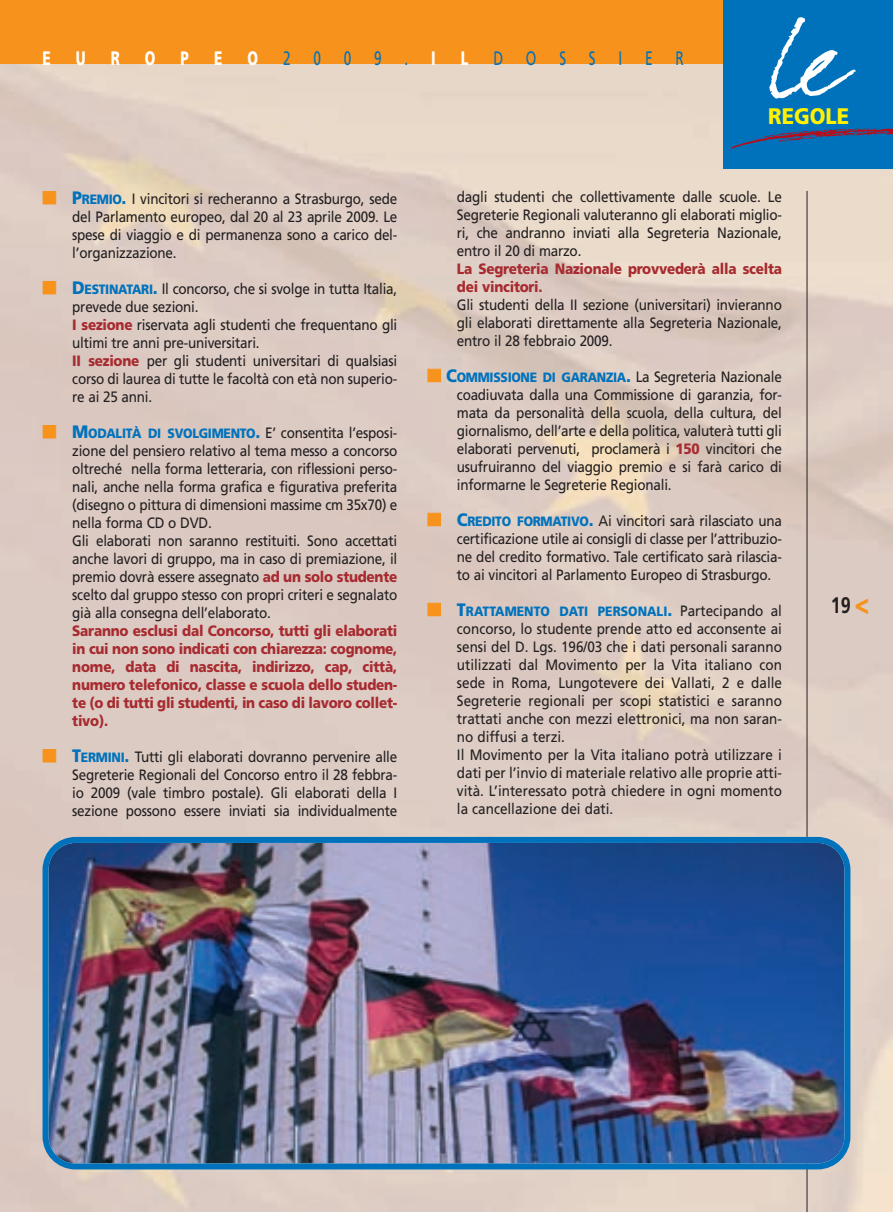
<style>
.page{position:relative;width:893px;height:1212px;background:#fff}
.page>*{position:absolute;margin:0;border:0;box-sizing:border-box;transform-origin:0 0}
.t1{font:105px "Dear Joefour";color:#fff}
.t2{font:900 22.5px "Frutiger";color:#fff101;scale:.9 1}
.t3{font:700 22.5px "Frutiger";color:#231f20;scale:.8 1}
.t4{font:19.5px "Frutiger";letter-spacing:1.67em;color:#0072bc;scale:.7 1}
.t5{font:900 19.5px "Frutiger";color:#fff;scale:.7 1}
.t6{font:15px/18px "Frutiger";letter-spacing:-.015em;color:#231f20;text-align:justify;scale:.9 1}
.t7{font:900 13.5px "Frutiger";color:#0072bc;scale:.9 1}
.s1{font-weight:900;color:#fff}
.s2{color:#f7931d}
.s3{font-weight:900;font-size:18px;color:#0072bc}
.s4{font-weight:900;font-size:13.5px;color:#0072bc}
.s5{font-weight:900;color:#a72b30}
.s6{font-size:18px}
.s7{font-weight:400;font-size:15px;color:#231f20}
</style>
<div class="page">
<img style="left:0;top:64px;width:893px;height:1148px">
<div style="left:0;top:0;width:893px;height:64px;background:#f7931d"></div>
<hr style="left:807px;top:191px;width:1px;height:1021px;background:#231f20">
<div style="left:723px;top:0;width:170px;height:169px;background:#0072bc"></div>
<svg style="left:730px;top:128px;width:163px;height:22px"></svg>
<img style="left:43px;top:837px;width:807px;height:332px">
<svg style="left:856px;top:598px;width:12px;height:16px"></svg>
<p class="t5" style="left:43px;top:50px;width:13px">E</p>
<p class="t5" style="left:76px;top:50px;width:16px">U</p>
<p class="t5" style="left:111px;top:50px;width:15px">R</p>
<p class="t5" style="left:145px;top:50px;width:17px">O</p>
<p class="t5" style="left:181px;top:50px;width:13px">P</p>
<p class="t5" style="left:214px;top:50px;width:13px">E</p>
<p class="t5" style="left:247px;top:50px;width:17px">O</p>
<p class="t4" style="left:283px;top:50px;width:219px">2009.<span class="s1">I</span></p>
<p class="t5" style="left:461px;top:50px;width:12px">L</p>
<p class="t4" style="left:493px;top:50px;width:274px">DOSSIER</p>
<p class="t1" style="left:773px;top:-1px;width:72px">le</p>
<p class="t2" style="left:768px;top:107px;width:91px">REGOLE</p>
<p class="t6" style="left:72px;top:191px;width:363px;text-indent:-30px"><span class="s2">■</span> <span class="s3">P</span><span class="s4">REMIO</span><span class="s3">.</span> I vincitori si recheranno a Strasburgo, sede del Parlamento europeo, dal 20 al 23 aprile 2009. Le spese di viaggio e di permanenza sono a carico del&shy;l’organizzazione.</p>
<p class="t6" style="left:72px;top:281px;width:363px;text-align:left;text-indent:-30px"><span class="s2">■</span> <span class="s3">D</span><span class="s4">ESTINATARI</span><span class="s3">.</span> Il concorso, che si svolge in tutta Italia, prevede due sezioni.<br><span class="s5">I sezione</span> riservata agli studenti che frequentano gli ultimi tre anni pre-universitari.<br><span class="s5">II sezione</span> per gli studenti universitari di qualsiasi corso di laurea di tutte le facoltà con età non superio&shy;re ai 25 anni.</p>
<p class="t6" style="left:72px;top:425px;width:363px;text-align:left;text-indent:-30px"><span class="s2">■</span> <span class="s3">M</span><span class="s4">ODALITÀ DI SVOLGIMENTO</span><span class="s3">.</span> E’ consentita l’esposi&shy;zione del pensiero relativo al tema messo a concorso oltreché nella forma letteraria, con riflessioni perso&shy;nali, anche nella forma grafica e figurativa preferita (disegno o pittura di dimensioni massime cm 35x70) e nella forma CD o DVD.<br>Gli elaborati non saranno restituiti. Sono accettati anche lavori di gruppo, ma in caso di premiazione, il premio dovrà essere assegnato <span class="s5">ad un solo studente </span>scelto dal gruppo stesso con propri criteri e segnalato già alla consegna dell’elaborato.<br><span class="s5">Saranno esclusi dal Concorso, tutti gli elaborati in cui non sono indicati con chiarezza: cognome, nome, data di nascita, indirizzo, cap, città, numero telefonico, classe e scuola dello studen&shy;te (o di tutti gli studenti, in caso di lavoro collet&shy;tivo).</span></p>
<p class="t6" style="left:72px;top:749px;width:363px;text-indent:-30px"><span class="s2">■</span> <span class="s3">T</span><span class="s4">ERMINI</span><span class="s3">.</span> Tutti gli elaborati dovranno pervenire alle Segreterie Regionali del Concorso entro il 28 febbra&shy;io 2009 (vale timbro postale). Gli elaborati della I sezione possono essere inviati sia individualmente</p>
<p class="t6" style="left:457px;top:189px;width:363px;text-align:left">dagli studenti che collettivamente dalle scuole. Le Segreterie Regionali valuteranno gli elaborati miglio&shy;ri, che andranno inviati alla Segreteria Nazionale, entro il 20 di marzo.<br><span class="s5">La Segreteria Nazionale provvederà alla scelta dei vincitori.<br></span>Gli studenti della II sezione (universitari) invieranno gli elaborati direttamente alla Segreteria Nazionale, entro il 28 febbraio 2009.</p>
<p class="t6" style="left:457px;top:369px;width:363px;text-indent:-29px"><span class="s2">■</span> <span class="s3">C</span><span class="s4">OMMISSIONE DI GARANZIA</span><span class="s3">.</span> La Segreteria Nazionale coadiuvata dalla una Commissione di garanzia, for&shy;mata da personalità della scuola, della cultura, del giornalismo, dell’arte e della politica, valuterà tutti gli elaborati pervenuti, proclamerà i <span class="s5">150</span> vincitori che usufruiranno del viaggio premio e si farà carico di informarne le Segreterie Regionali.</p>
<p class="t6" style="left:457px;top:513px;width:363px;text-indent:-29px"><span class="s2">■</span> <span class="s3">C</span><span class="s4">REDITO FORMATIVO</span><span class="s3">.</span> Ai vincitori sarà rilasciato una certificazione utile ai consigli di classe per l’attribuzio&shy;ne del credito formativo. Tale certificato sarà rilascia&shy;to ai vincitori al Parlamento Europeo di Strasburgo.</p>
<p class="t7" style="left:427px;top:606px;width:395px"><span class="s2">■</span> <span class="s6">T</span>RATTAMENTO DATI PERSONALI<span class="s6">.</span> <span class="s7">Partecipando al</span></p>
<p class="t6" style="left:457px;top:621px;width:363px;text-align:left">concorso, lo studente prende atto ed acconsente ai sensi del D. Lgs. 196/03 che i dati personali saranno utilizzati dal Movimento per la Vita italiano con sede in Roma, Lungotevere dei Vallati, 2 e dalle Segreterie regionali per scopi statistici e saranno trattati anche con mezzi elettronici, ma non saran&shy;no diffusi a terzi.<br>Il Movimento per la Vita italiano potrà utilizzare i dati per l’invio di materiale relativo alle proprie atti&shy;vità. L’interessato potrà chiedere in ogni momento la cancellazione dei dati.</p>
<p class="t3" style="left:831px;top:596px;width:27px">19</p>
</div>
